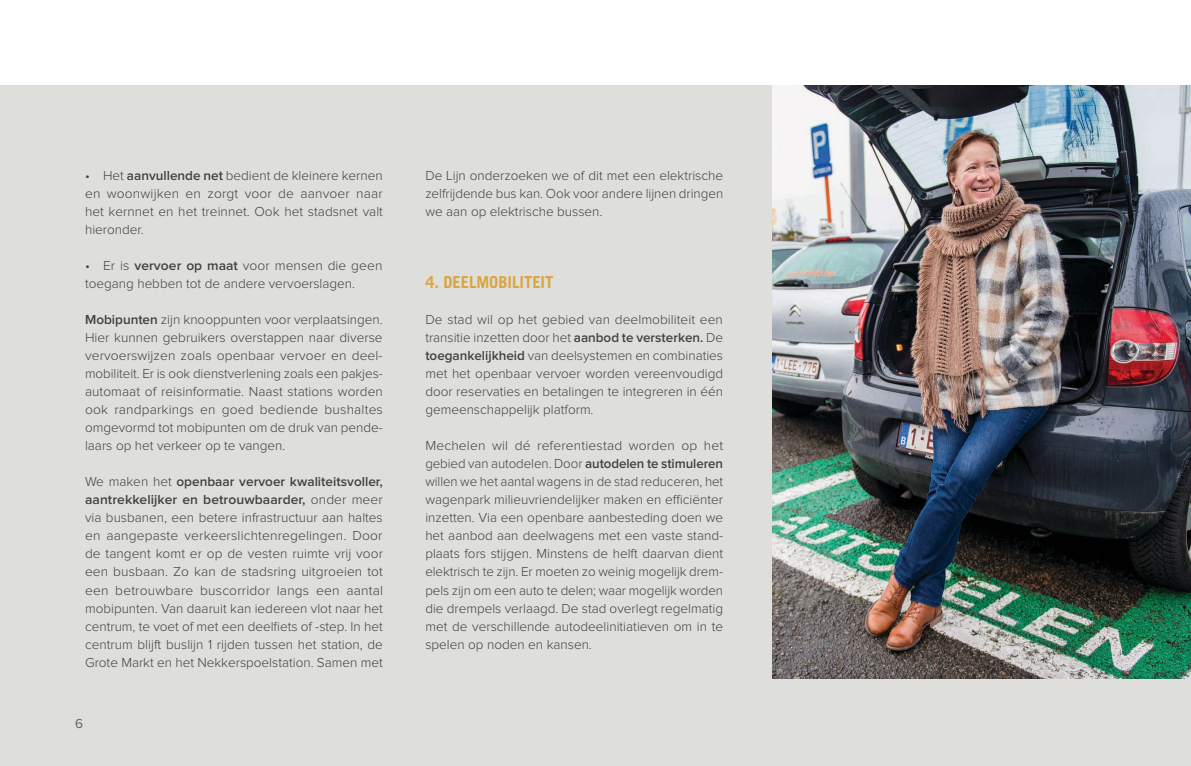
<style>
.page{position:relative;width:1191px;height:766px;background:#fff}
.page>*{position:absolute;margin:0;border:0;box-sizing:border-box;transform-origin:0 0}
.bodytekst{font:700 16.5px "Trade Gothic LT Pro";color:#daa541}
.bodytekst-2{font:300 13.5px/18px "Proxima Nova";color:#414142;text-align:justify}
.t1{font:13.5px "Proxima Nova";color:#556670}
.s1{font-weight:600}
</style>
<div class="page">
<div style="left:0;top:85px;width:1191px;height:680px;background:#dededb"></div>
<img style="left:772px;top:85px;width:419px;height:593px">
<p class="bodytekst-2" style="left:85px;top:167px;width:299px">• Het <span class="s1">aanvullende net</span> bedient de kleinere kernen en woonwijken en zorgt voor de aanvoer naar het kernnet en het treinnet. Ook het stadsnet valt hieronder.</p>
<p class="bodytekst-2" style="left:85px;top:257px;width:299px">• Er is <span class="s1">vervoer op maat</span> voor mensen die geen toegang hebben tot de andere vervoerslagen.</p>
<p class="bodytekst-2" style="left:85px;top:311px;width:299px"><span class="s1">Mobipunten</span> zijn knooppunten voor verplaatsingen.<br>Hier kunnen gebruikers overstappen naar diverse vervoerswijzen zoals openbaar vervoer en deel&shy;mobiliteit. Er is ook dienstverlening zoals een pakjes&shy;automaat of reisinformatie. Naast stations worden ook randparkings en goed bediende bushaltes omgevormd tot mobipunten om de druk van pende&shy;laars op het verkeer op te vangen.</p>
<p class="bodytekst-2" style="left:85px;top:473px;width:299px">We maken het <span class="s1">openbaar vervoer kwaliteitsvoller, aantrekkelijker en betrouwbaarder,</span> onder meer via busbanen, een betere infrastructuur aan haltes en aangepaste verkeerslichtenregelingen. Door de tangent komt er op de vesten ruimte vrij voor een busbaan. Zo kan de stadsring uitgroeien tot een betrouwbare buscorridor langs een aantal mobipunten. Van daaruit kan iedereen vlot naar het centrum, te voet of met een deelfiets of -step. In het centrum blijft buslijn 1 rijden tussen het station, de Grote Markt en het Nekkerspoelstation. Samen met</p>
<p class="t1" style="left:75px;top:715px;width:9px">6</p>
<p class="bodytekst-2" style="left:425px;top:167px;width:299px">De Lijn onderzoeken we of dit met een elektrische zelfrijdende bus kan. Ook voor andere lijnen dringen we aan op elektrische bussen.</p>
<p class="bodytekst" style="left:425px;top:272px;width:130px">4. DEELMOBILITEIT</p>
<p class="bodytekst-2" style="left:425px;top:311px;width:299px">De stad wil op het gebied van deelmobiliteit een transitie inzetten door het <span class="s1">aanbod te versterken.</span> De <span class="s1">toegankelijkheid</span> van deelsystemen en combinaties met het openbaar vervoer worden vereenvoudigd door reservaties en betalingen te integreren in één gemeenschappelijk platform.</p>
<p class="bodytekst-2" style="left:425px;top:437px;width:299px">Mechelen wil dé referentiestad worden op het gebied van autodelen. Door <span class="s1">autodelen te stimuleren </span>willen we het aantal wagens in de stad reduceren, het wagenpark milieuvriendelijker maken en efficiënter inzetten. Via een openbare aanbesteding doen we het aanbod aan deelwagens met een vaste stand&shy;plaats fors stijgen. Minstens de helft daarvan dient elektrisch te zijn. Er moeten zo weinig mogelijk drem&shy;pels zijn om een auto te delen; waar mogelijk worden die drempels verlaagd. De stad overlegt regelmatig met de verschillende autodeelinitiatieven om in te spelen op noden en kansen.</p>
</div>
